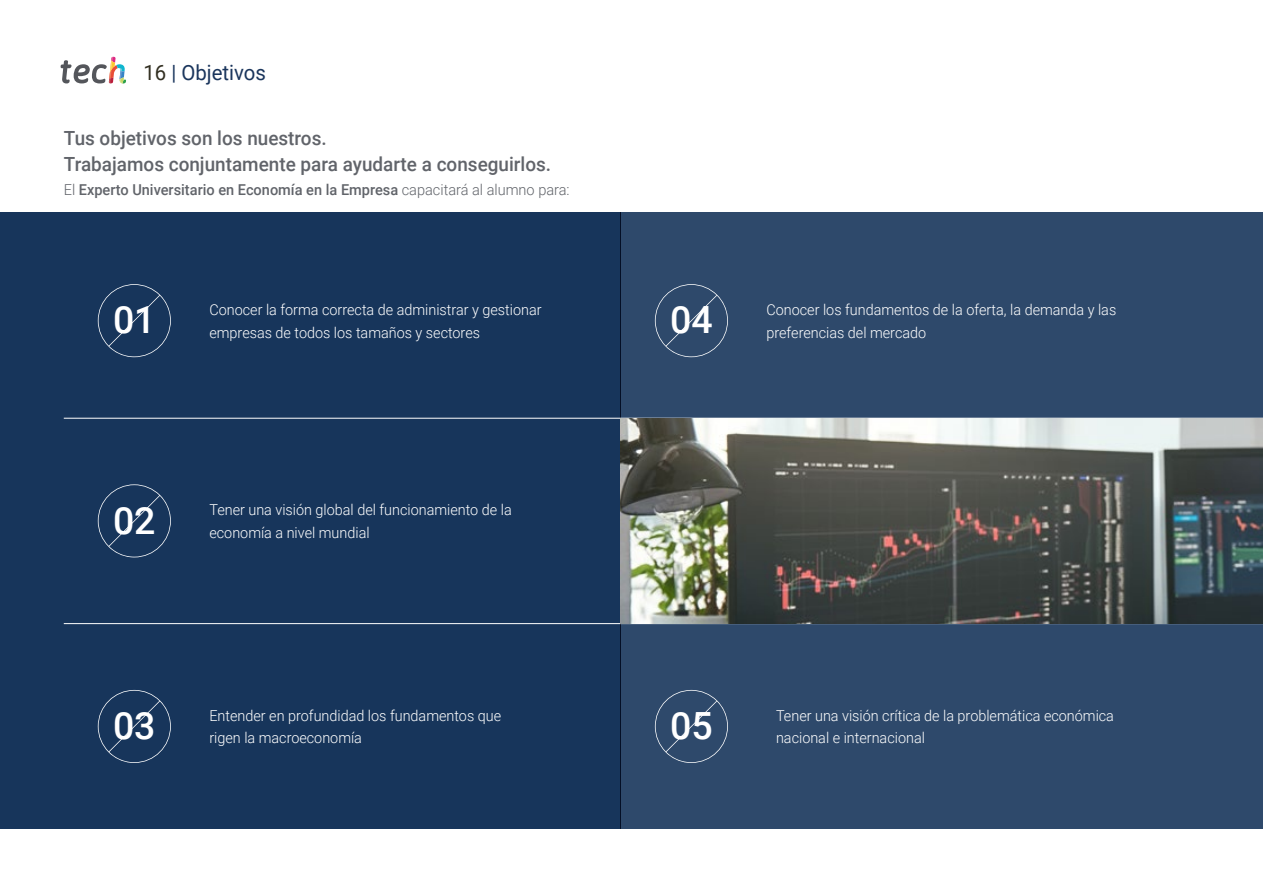
<style>
.page{position:relative;width:1263px;height:893px;background:#fff}
.page>*{position:absolute;margin:0;border:0;box-sizing:border-box;transform-origin:0 0}
.t1{font:500 37.5px "Roboto";color:#fff}
.t2{font:21px "Roboto";color:#1a355c}
.t3{font:500 19.5px/25.5px "Roboto";color:#61646a}
.t4{font:300 15px/22.5px "Roboto";color:#fff;scale:.96 1}
.t5{font:500 15px "Roboto";color:#61646a}
.s1{color:#312e20}
.s2{font-weight:300}
</style>
<div class="page">
<div style="left:0;top:213px;width:621px;height:616px;background:#17355b"></div>
<div style="left:621px;top:213px;width:642px;height:616px;background:#2e496b"></div>
<svg style="left:98px;top:284px;width:73px;height:73px"></svg>
<svg style="left:98px;top:690px;width:73px;height:73px"></svg>
<svg style="left:98px;top:484px;width:73px;height:73px"></svg>
<svg style="left:655px;top:284px;width:73px;height:73px"></svg>
<svg style="left:655px;top:690px;width:73px;height:73px"></svg>
<hr style="left:64px;top:418px;width:1199px;height:1px;background:#fff">
<hr style="left:64px;top:623px;width:1199px;height:1px;background:#fff">
<img style="left:621px;top:418px;width:642px;height:205px">
<svg style="left:61px;top:57px;width:65px;height:27px"></svg>
<h2 class="t2" style="left:144px;top:57px;width:124px"><span class="s1">16</span> | Objetivos</h2>
<h3 class="t3" style="left:64px;top:125px;width:489px">Tus objetivos son los nuestros.<br>Trabajamos conjuntamente para ayudarte a conseguirlos.</h3>
<p class="t5" style="left:64px;top:179px;width:507px"><span class="s2">El</span> Experto Universitario en Economía en la Empresa <span class="s2">capacitará al alumno para:</span></p>
<h1 class="t1" style="left:113px;top:294px;width:44px">01</h1>
<p class="t4" style="left:209px;top:298px;width:347px">Conocer la forma correcta de administrar y gestionar</p>
<p class="t4" style="left:209px;top:320px;width:283px">empresas de todos los tamaños y sectores</p>
<h1 class="t1" style="left:113px;top:494px;width:44px">02</h1>
<p class="t4" style="left:209px;top:498px;width:316px">Tener una visión global del funcionamiento de la economía a nivel mundial</p>
<h1 class="t1" style="left:113px;top:699px;width:44px">03</h1>
<p class="t4" style="left:209px;top:704px;width:305px">Entender en profundidad los fundamentos que rigen la macroeconomía</p>
<h1 class="t1" style="left:670px;top:294px;width:44px">04</h1>
<p class="t4" style="left:766px;top:298px;width:366px">Conocer los fundamentos de la oferta, la demanda y las preferencias del mercado</p>
<h1 class="t1" style="left:670px;top:699px;width:44px">05</h1>
<p class="t4" style="left:776px;top:704px;width:353px">Tener una visión crítica de la problemática económica nacional e internacional</p>
</div>
